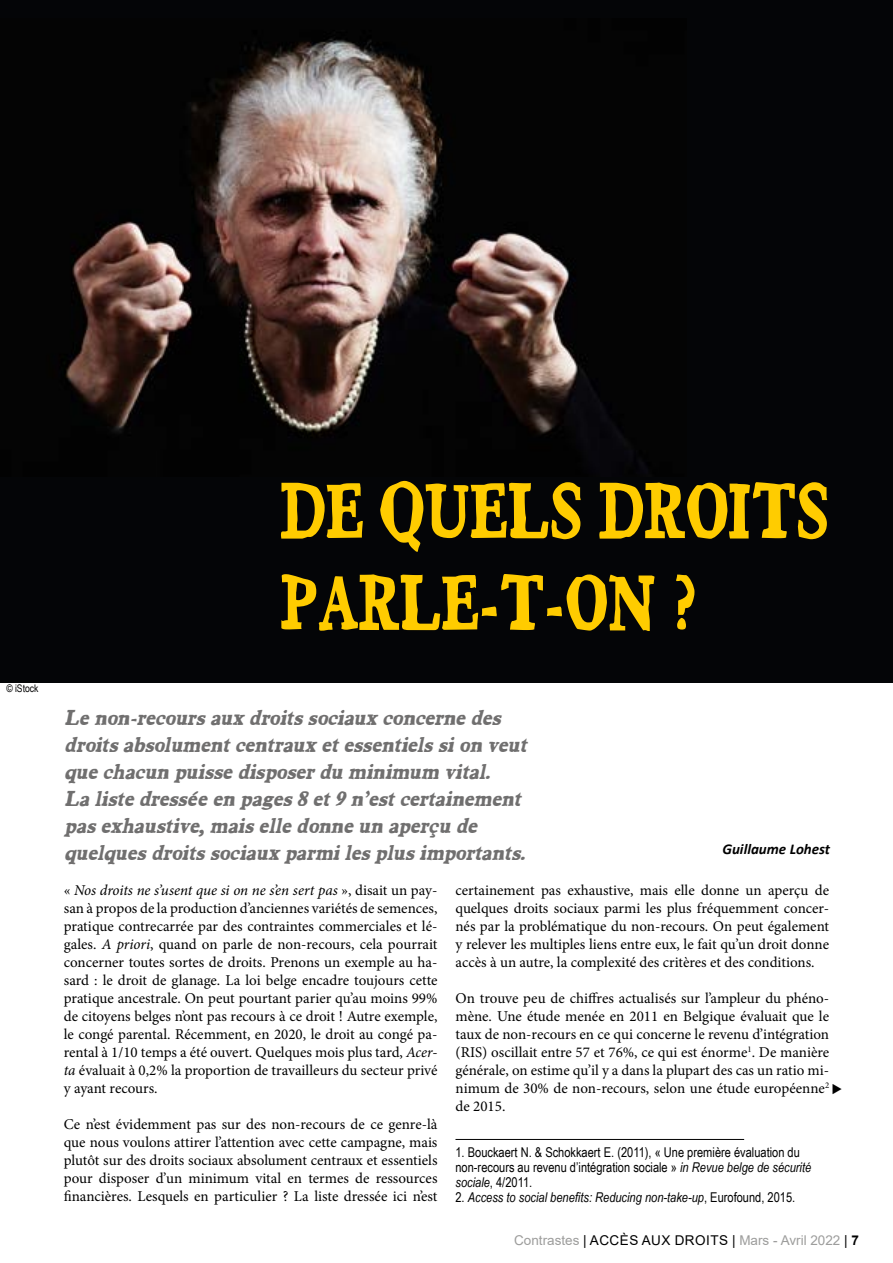
<style>
.page{position:relative;width:893px;height:1263px;background:#fff}
.page>*{position:absolute;margin:0;border:0;box-sizing:border-box;transform-origin:0 0}
.t1{font:76.5px/91.8px "Bountiful";color:#fc0;scale:.79 1}
.t2{font:italic 21px/27px "Bountiful";color:#706f6f}
.t3{font:15px/18px "Minion Pro";color:#000;text-align:justify}
.t4{font:italic 700 15px "Calibri";color:#000}
.t5{font:13.5px/15px "Arial Narrow";color:#000}
.t6{font:italic 13.5px "Arial Narrow";color:#000}
.t7{font:13.5px "Arial";color:#9d9d9c}
.t8{font:10.5px "Arial Narrow";color:#000}
.s1{font-style:italic}
.s2{font-style:normal}
.s3{color:#000}
.s4{font-weight:700;color:#000}
</style>
<div class="page">
<hr style="left:455px;top:1139px;width:289px;height:1px;background:#000">
<div style="left:0;top:0;width:893px;height:682px;background:#040507"></div>
<img style="left:66px;top:38px;width:556px;height:400px">
<p class="t8" style="left:6px;top:681px;width:34px">© iStock</p>
<h1 class="t1" style="left:280px;top:465px;width:697px">DE QUELS DROITS<br>PARLE-T-ON ?</h1>
<p class="t2" style="left:64px;top:704px;width:470px">Lenon-recoursaux droitssociaux concernedes droitsabsolumentcentraux etessentielssion veut quechacun puissedisposerdu minimum vital.<br>Lalistedresséeen pages8et9n’estcertainement pasexhaustive,maiselledonneun aperçu de quelquesdroitssociaux parmilesplusimportants.</p>
<p class="t4" style="left:722px;top:838px;width:109px">Guillaume Lohest</p>
<p class="t3" style="left:64px;top:882px;width:375px">« <span class="s1">Nos droits ne s’usent que si on ne s’en sert pas</span> », disait un pay&shy;san à propos de la production d’anciennes variétés de semences, pratique contrecarrée par des contraintes commerciales et lé&shy;gales. <span class="s1">A priori</span>, quand on parle de non-recours, cela pourrait concerner toutes sortes de droits. Prenons un exemple au ha&shy;sard : le droit de glanage. La loi belge encadre toujours cette pratique ancestrale. On peut pourtant parier qu’au moins 99% de citoyens belges n’ont pas recours à ce droit ! Autre exemple, le congé parental. Récemment, en 2020, le droit au congé pa&shy;rental à 1/10 temps a été ouvert. Quelques mois plus tard, <span class="s1">Acer&shy;ta</span> évaluait à 0,2% la proportion de travailleurs du secteur privé y ayant recours.</p>
<p class="t3" style="left:64px;top:1116px;width:375px">Ce n’est évidemment pas sur des non-recours de ce genre-là que nous voulons attirer l’attention avec cette campagne, mais plutôt sur des droits sociaux absolument centraux et essentiels pour disposer d’un minimum vital en termes de ressources financières. Lesquels en particulier ? La liste dressée ici n’est</p>
<p class="t3" style="left:455px;top:882px;width:375px">certainement pas exhaustive, mais elle donne un aperçu de quelques droits sociaux parmi les plus fréquemment concer&shy;nés par la problématique du non-recours. On peut également y relever les multiples liens entre eux, le fait qu’un droit donne accès à un autre, la complexité des critères et des conditions.</p>
<p class="t3" style="left:455px;top:990px;width:375px">On trouve peu de chiffres actualisés sur l’ampleur du phéno&shy;mène. Une étude menée en 2011 en Belgique évaluait que le taux de non-recours en ce qui concerne le revenu d’intégration (RIS) oscillait entre 57 et 76%, ce qui est énorme<sup>1</sup>. De manière générale, on estime qu’il y a dans la plupart des cas un ratio mi&shy;nimum de 30% de non-recours, selon une étude européenne<sup>2 </sup>de 2015.</p>
<p class="t5" style="left:455px;top:1144px;width:357px">1. Bouckaert N. &amp; Schokkaert E. (2011), « Une première évaluation du non-recours au revenu d’intégration sociale » <span class="s1">in Revue belge de sécurité sociale</span>, 4/2011.</p>
<p class="t6" style="left:455px;top:1187px;width:341px"><span class="s2">2.</span> Access to social benefits: Reducing non-take-up<span class="s2">, Eurofound, 2015.</span></p>
<p class="t7" style="left:514px;top:1231px;width:346px">Contrastes <span class="s3">| ACCÈS AUX DROITS |</span> Mars - Avril 2022 <span class="s3">|</span> <span class="s4">7</span></p>
</div>
